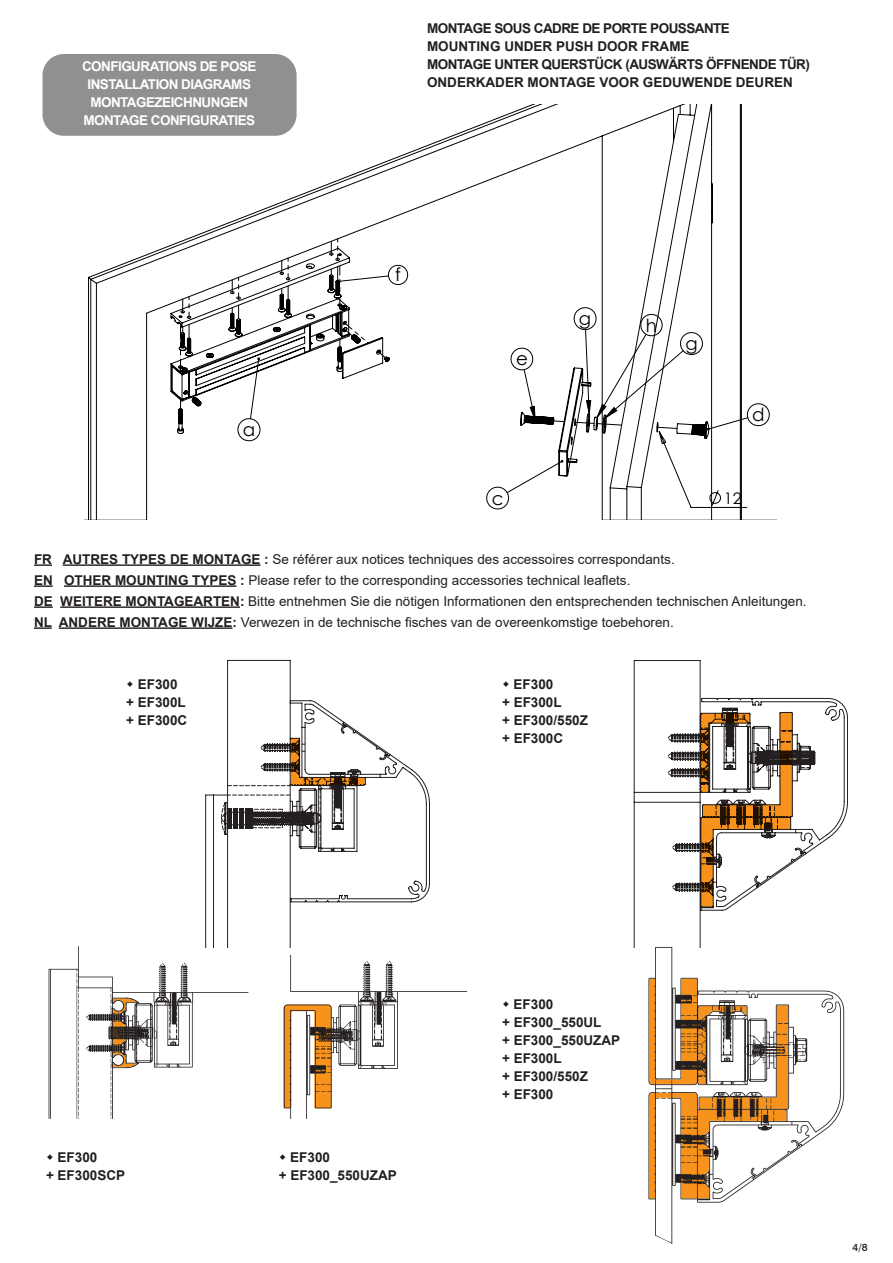
<style>
.page{position:relative;width:893px;height:1263px;background:#fff}
.page>*{position:absolute;margin:0;border:0;box-sizing:border-box;transform-origin:0 0}
.t1{font:18.15px "Century Gothic";color:#000}
.t2{font:15.9px "Century Gothic";color:#000}
.t3{font:13.5px/21px "Arial";color:#231f20}
.t4{font:700 13.5px/18px "Arial";color:#231f20}
.t5{font:700 13.5px/18px "Arial";letter-spacing:-.04em;color:#231f20}
.t6{font:700 13.5px/18px "Arial";letter-spacing:-.04em;color:#fff;text-align:center}
.t7{font:500 10.5px "Swiss 721 BT";color:#231f20}
.s1{font-weight:700}
</style>
<div class="page">
<svg style="left:34px;top:564px;width:18px;height:2px"></svg>
<hr style="left:63px;top:564px;width:198px;height:2px;background:#231f20">
<svg style="left:34px;top:585px;width:19px;height:2px"></svg>
<hr style="left:64px;top:585px;width:173px;height:2px;background:#231f20">
<svg style="left:34px;top:606px;width:19px;height:2px"></svg>
<hr style="left:60px;top:606px;width:180px;height:2px;background:#231f20">
<svg style="left:34px;top:627px;width:18px;height:2px"></svg>
<hr style="left:59px;top:627px;width:174px;height:2px;background:#231f20">
<div style="left:43px;top:54px;width:254px;height:82px;background:#918f8f;border-radius:21px"></div>
<svg style="left:85px;top:104px;width:657px;height:415px"></svg>
<svg style="left:377px;top:350px;width:11px;height:11px"></svg>
<svg style="left:338px;top:321px;width:31px;height:28px"></svg>
<svg style="left:179px;top:391px;width:17px;height:20px"></svg>
<svg style="left:656px;top:427px;width:91px;height:81px"></svg>
<svg style="left:529px;top:400px;width:93px;height:26px"></svg>
<svg style="left:331px;top:239px;width:11px;height:67px"></svg>
<svg style="left:288px;top:286px;width:1px;height:13px"></svg>
<svg style="left:288px;top:258px;width:1px;height:22px"></svg>
<svg style="left:281px;top:261px;width:1px;height:13px"></svg>
<svg style="left:232px;top:305px;width:7px;height:13px"></svg>
<svg style="left:232px;top:277px;width:7px;height:22px"></svg>
<svg style="left:180px;top:324px;width:3px;height:44px"></svg>
<svg style="left:179px;top:299px;width:4px;height:19px"></svg>
<svg style="left:189px;top:324px;width:1px;height:14px"></svg>
<svg style="left:189px;top:297px;width:1px;height:21px"></svg>
<svg style="left:205px;top:660px;width:225px;height:287px"></svg>
<svg style="left:221px;top:738px;width:144px;height:114px"></svg>
<svg style="left:648px;top:947px;width:196px;height:297px"></svg>
<svg style="left:649px;top:979px;width:158px;height:219px"></svg>
<svg style="left:633px;top:660px;width:215px;height:287px"></svg>
<svg style="left:667px;top:707px;width:144px;height:200px"></svg>
<svg style="left:49px;top:946px;width:199px;height:173px"></svg>
<svg style="left:283px;top:956px;width:184px;height:163px"></svg>
<p class="t6" style="left:82px;top:58px;width:176px">CONFIGURATIONS DE POSE<br>INSTALLATION DIAGRAMS<br>MONTAGEZEICHNUNGEN<br>MONTAGE CONFIGURATIES</p>
<h1 class="t1" style="left:243px;top:417px;width:14px">a</h1>
<p class="t5" style="left:427px;top:19px;width:384px">MONTAGE SOUS CADRE DE PORTE POUSSANTE<br>MOUNTING UNDER PUSH DOOR FRAME<br>MONTAGE UNTER QUERSTÜCK (AUSWÄRTS ÖFFNENDE TÜR)<br>ONDERKADER MONTAGE VOOR GEDUWENDE DEUREN</p>
<h1 class="t1" style="left:395px;top:262px;width:7px">f</h1>
<h1 class="t1" style="left:516px;top:346px;width:13px">e</h1>
<h1 class="t1" style="left:492px;top:485px;width:13px">c</h1>
<h1 class="t1" style="left:579px;top:306px;width:14px">g</h1>
<h1 class="t1" style="left:646px;top:312px;width:13px">h</h1>
<h1 class="t1" style="left:685px;top:331px;width:14px">g</h1>
<h1 class="t1" style="left:752px;top:402px;width:14px">d</h1>
<p class="t2" style="left:724px;top:487px;width:19px">12</p>
<p class="t3" style="left:34px;top:548px;width:774px"><span class="s1">FR AUTRES TYPES DE MONTAGE :</span> Se référer aux notices techniques des accessoires correspondants.<br><span class="s1">EN OTHER MOUNTING TYPES :</span> Please refer to the corresponding accessories technical leaflets.<br><span class="s1">DE WEITERE MONTAGEARTEN:</span> Bitte entnehmen Sie die nötigen Informationen den entsprechenden technischen Anleitungen.<br><span class="s1">NL ANDERE MONTAGE WIJZE:</span> Verwezen in de technische fisches van de overeenkomstige toebehoren.</p>
<p class="t4" style="left:126px;top:676px;width:63px;text-align:center">EF300<br>+ EF300L + EF300C</p>
<p class="t4" style="left:502px;top:676px;width:87px;text-indent:12px">EF300<br>+ EF300L<br>+ EF300/550Z + EF300C</p>
<p class="t4" style="left:46px;top:1148px;width:81px;text-indent:12px">EF300<br>+ EF300SCP</p>
<p class="t4" style="left:279px;top:1148px;width:120px;text-indent:12px">EF300<br>+ EF300_550UZAP</p>
<p class="t4" style="left:502px;top:996px;width:120px;text-indent:12px">EF300<br>+ EF300_550UL<br>+ EF300_550UZAP + EF300L<br>+ EF300/550Z<br>+ EF300</p>
<p class="t7" style="left:853px;top:1241px;width:16px">4/8</p>
</div>
